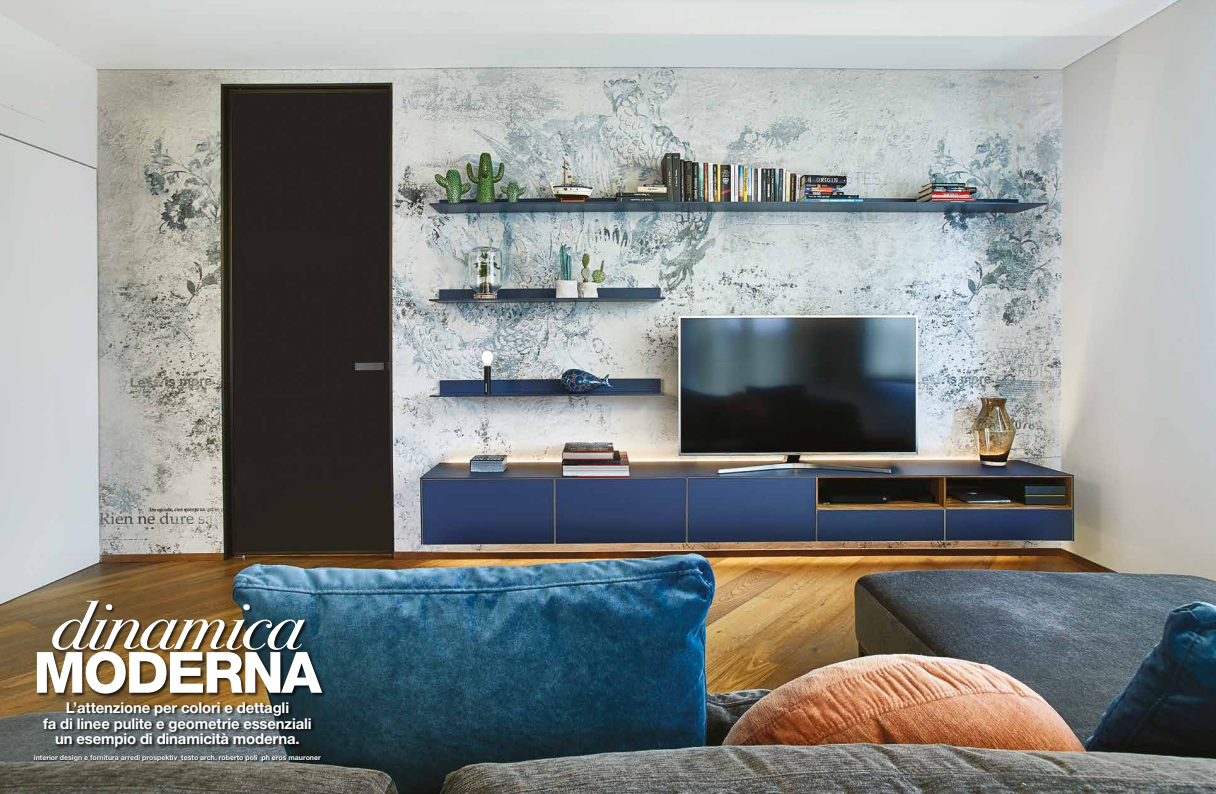
<style>
.page{position:relative;width:1216px;height:794px;background:#fff}
.page>*{position:absolute;margin:0;border:0;box-sizing:border-box;transform-origin:0 0}
.t1{font:italic 68.25px "Bodoni Svty Two ITCTT";letter-spacing:-.02em;color:#fff;scale:1.1 1}
.t2{font:800 56.88px "Helvetica Neue LT Std";letter-spacing:-.04em;color:#fff}
.t3{font:700 14.88px/15.8px "Helvetica Neue LT Std";letter-spacing:-.01em;color:#fff;text-align:center}
.t4{font:700 7px "Helvetica Neue LT Std";color:#fff}
</style>
<div class="page">
<img style="left:0;top:0;width:1215px;height:794px">
<div style="left:36px;top:600px;width:290px;height:98px;background:#000;opacity:.7"></div>
<div style="left:43px;top:701px;width:272px;height:50px;background:#000;opacity:.9"></div>
<div style="left:34px;top:754px;width:288px;height:8px;background:#000;opacity:.9"></div>
<h1 class="t1" style="left:51px;top:584px;width:231px">dinamica</h1>
<h2 class="t2" style="left:33px;top:638px;width:290px">MODERNA</h2>
<p class="t3" style="left:43px;top:699px;width:270px">L’attenzione per colori e dettagli<br>fa di linee pulite e geometrie essenziali un esempio di dinamicità moderna.</p>
<p class="t4" style="left:34px;top:753px;width:288px">interior design e fornitura arredi prospektiv testo arch. roberto poli ph eros mauroner</p>
</div>
